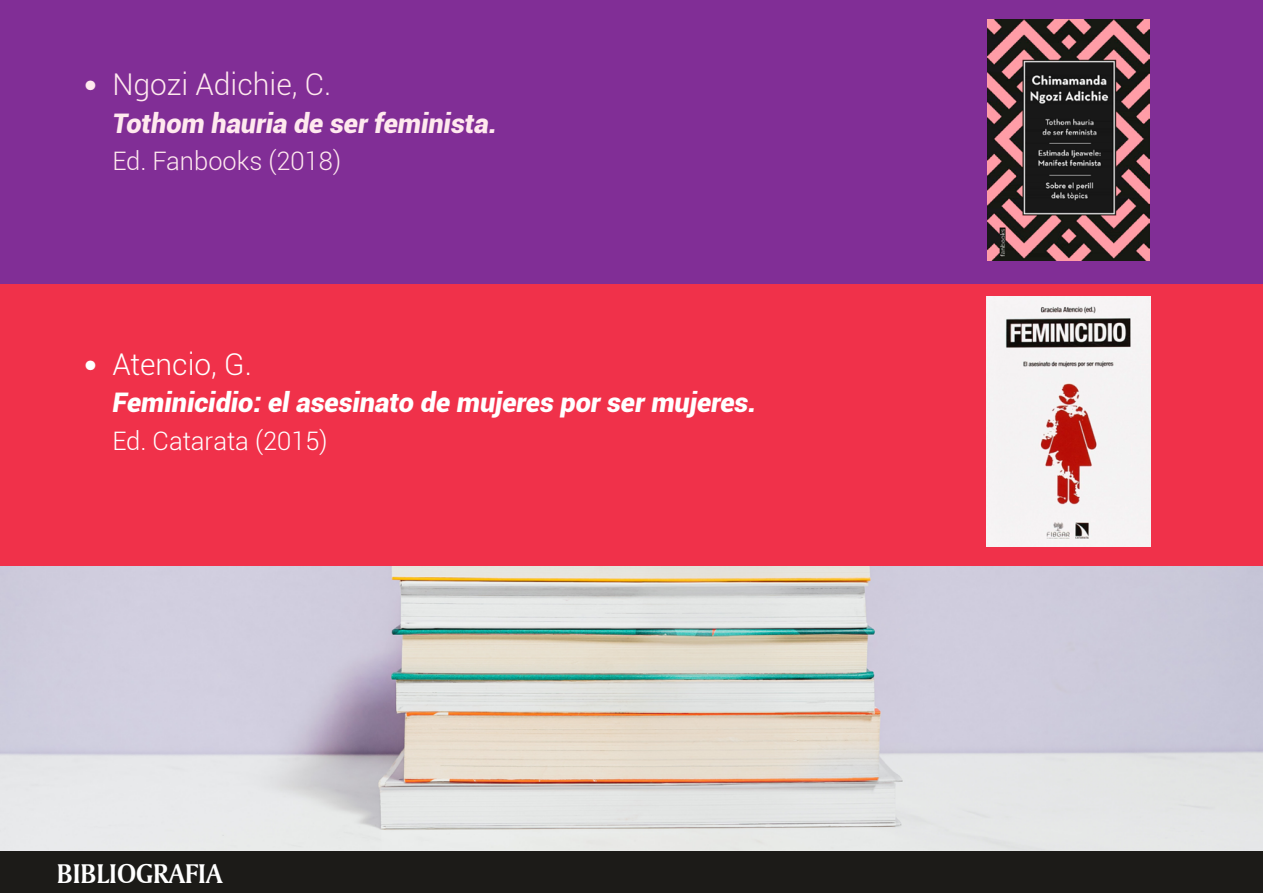
<style>
.page{position:relative;width:1263px;height:893px;background:#fff}
.page>*{position:absolute;margin:0;border:0;box-sizing:border-box;transform-origin:0 0}
.t1{font:300 30px "Roboto";color:#ffe9ee}
.t2{font:300 30px "Roboto";color:#fff}
.t3{font:28.5px "Amerigo BT Bold A";color:#fff}
.t4{font:italic 900 27px "Roboto";color:#fff}
.t5{font:italic 900 27px "Roboto";color:#ffe9ee}
.t6{font:300 25.5px "Roboto";color:#ffe9ee}
.t7{font:300 25.5px "Roboto";color:#fff}
.s1{font-family:"Helvetica Neue";font-weight:400;font-size:27px}
</style>
<div class="page">
<div style="left:0;top:850px;width:1263px;height:43px;background:#1c1b18"></div>
<div style="left:0;top:0;width:1263px;height:284px;background:#812e96"></div>
<div style="left:0;top:284px;width:1263px;height:282px;background:#f0314a"></div>
<img style="left:0;top:566px;width:1263px;height:284px">
<img style="left:988px;top:20px;width:161px;height:240px">
<img style="left:986px;top:297px;width:164px;height:249px">
<p class="t1" style="left:84px;top:64px;width:249px"><span class="s1">•</span> Ngozi Adichie, C.</p>
<p class="t5" style="left:112px;top:104px;width:386px">Tothom hauria de ser feminista.</p>
<p class="t6" style="left:112px;top:144px;width:230px">Ed. Fanbooks (2018)</p>
<p class="t2" style="left:84px;top:343px;width:170px"><span class="s1">•</span> Atencio, G.</p>
<p class="t4" style="left:112px;top:383px;width:646px">Feminicidio: el asesinato de mujeres por ser mujeres.</p>
<p class="t7" style="left:112px;top:423px;width:217px">Ed. Catarata (2015)</p>
<p class="t3" style="left:57px;top:856px;width:167px">BIBLIOGRAFIA</p>
</div>
